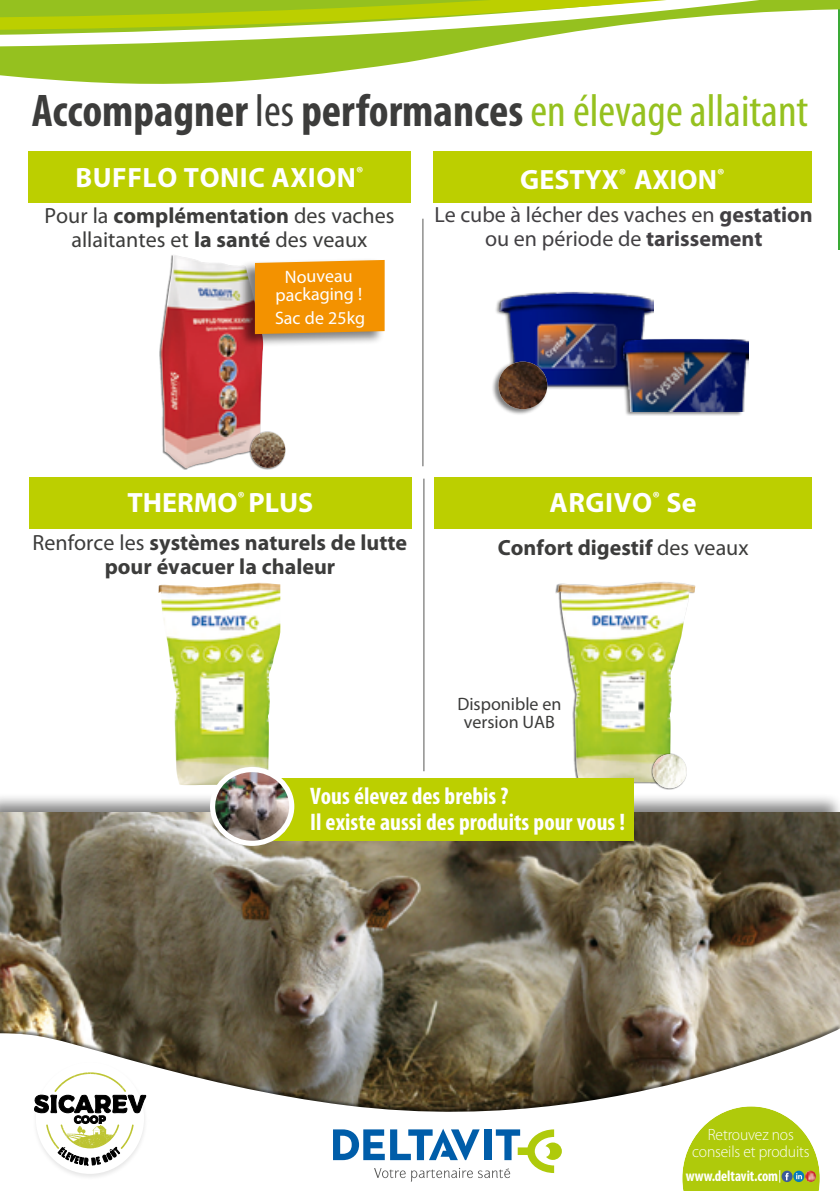
<style>
.page{position:relative;width:840px;height:1191px;background:#fff}
.page>*{position:absolute;margin:0;border:0;box-sizing:border-box;transform-origin:0 0}
.t1{font:700 condensed 46px "Myriad Pro";color:#3c3c3b}
.t2{font:700 28px "Myriad Pro";letter-spacing:.015em;color:#fff}
.t3{font:700 condensed 24px/26px "Myriad Pro";color:#fff}
.t4{font:700 22px/24px "Myriad Pro";color:#3c3c3b;text-align:center}
.t5{font:22px/24px "Myriad Pro";color:#3c3c3b;text-align:center}
.t6{font:22px/24px "Myriad Pro";color:#424043;text-align:center}
.t7{font:18px/18px "Myriad Pro";letter-spacing:-.01em;color:#fff;text-align:center}
.t8{font:18px/17.6px "Myriad Pro";color:#3c3c3b;text-align:center}
.t9{font:300 16.4px/17.6px "Myriad Pro";letter-spacing:-.01em;color:#fff;text-align:center;scale:.95 1}
.t10{font:700 condensed 15.2px "Myriad Pro";color:#fff;scale:.95 1}
.s1{font-weight:400}
.s2{font-weight:400;color:#95c11f}
.s3{font-weight:700}
</style>
<div class="page">
<hr style="left:837px;top:3px;width:2px;height:246px;background:#3aaa35">
<div style="left:0;top:792px;width:839px;height:399px;background:#000;opacity:.5"></div>
<img style="left:0;top:813px;width:839px;height:211px">
<svg style="left:0;top:72px;width:838px;height:18px"></svg>
<svg style="left:0;top:56px;width:838px;height:16px"></svg>
<svg style="left:0;top:0;width:839px;height:56px"></svg>
<div style="left:0;top:1024px;width:839px;height:167px;background:#000;opacity:.5"></div>
<svg style="left:0;top:1028px;width:839px;height:163px"></svg>
<svg style="left:682px;top:1106px;width:137px;height:85px"></svg>
<svg style="left:333px;top:1128px;width:228px;height:53px"></svg>
<img style="left:30px;top:1058px;width:120px;height:123px">
<svg style="left:34px;top:1062px;width:112px;height:111px"></svg>
<div style="left:28px;top:152px;width:382px;height:51px;background:#bccf00"></div>
<div style="left:434px;top:477px;width:377px;height:51px;background:#bccf00"></div>
<div style="left:29px;top:477px;width:382px;height:51px;background:#bccf00"></div>
<img style="left:158px;top:583px;width:122px;height:202px">
<img style="left:557px;top:582px;width:138px;height:200px">
<div style="left:650px;top:754px;width:36px;height:36px;background:#000;opacity:.5"></div>
<img style="left:652px;top:754px;width:34px;height:34px;border-radius:17px">
<div style="left:159px;top:254px;width:104px;height:215px;background:#000;opacity:.5"></div>
<img style="left:161px;top:255px;width:102px;height:213px">
<div style="left:249px;top:431px;width:37px;height:38px;background:#000;opacity:.5"></div>
<img style="left:251px;top:432px;width:34px;height:36px">
<div style="left:433px;top:151px;width:378px;height:52px;background:#bccf00"></div>
<div style="left:494px;top:291px;width:159px;height:99px;background:#000;opacity:.5"></div>
<img style="left:499px;top:292px;width:154px;height:96px">
<div style="left:618px;top:338px;width:130px;height:78px;background:#000;opacity:.5"></div>
<img style="left:623px;top:339px;width:124px;height:73px">
<div style="left:491px;top:360px;width:57px;height:55px;background:#000;opacity:.5"></div>
<img style="left:498px;top:361px;width:49px;height:48px">
<hr style="left:422px;top:219px;width:1px;height:247px;background:#575756">
<div style="left:238px;top:258px;width:146px;height:90px;background:#000;opacity:.5"></div>
<div style="left:255px;top:260px;width:129px;height:74px;background:#f39200"></div>
<hr style="left:423px;top:478px;width:1px;height:293px;background:#575756">
<div style="left:264px;top:778px;width:369px;height:62px;background:#bccf00"></div>
<img style="left:212px;top:770px;width:79px;height:73px">
<div style="left:210px;top:767px;width:84px;height:79px;border:5px solid #fff;border-radius:50%"></div>
<h1 class="t1" style="left:32px;top:82px;width:777px">Accompagner <span class="s1">les</span> performances <span class="s2">en élevage allaitant</span></h1>
<p class="t2" style="left:75px;top:159px;width:289px">BUFFLO TONIC AXION<sup>®</sup></p>
<p class="t5" style="left:44px;top:203px;width:351px">Pour la <span class="s3">complémentation</span> des vaches allaitantes et <span class="s3">la santé</span> des veaux</p>
<p class="t7" style="left:275px;top:267px;width:88px">Nouveau packaging !</p>
<p class="t7" style="left:275px;top:309px;width:92px">Sac de 25kg</p>
<p class="t2" style="left:520px;top:161px;width:206px">GESTYX<sup>®</sup> AXION<sup>®</sup></p>
<p class="t6" style="left:434px;top:202px;width:379px">Le cube à lécher des vaches en <span class="s3">gestation </span>ou en période de <span class="s3">tarissement</span></p>
<p class="t2" style="left:127px;top:484px;width:187px">THERMO<sup>®</sup> PLUS</p>
<p class="t4" style="left:33px;top:530px;width:376px"><span class="s1">Renforce les</span> systèmes naturels de lutte pour évacuer la chaleur</p>
<p class="t2" style="left:549px;top:484px;width:149px">ARGIVO<sup>®</sup> Se</p>
<p class="t4" style="left:497px;top:534px;width:252px">Confort digestif <span class="s1">des veaux</span></p>
<p class="t8" style="left:457px;top:695px;width:105px">Disponible en version UAB</p>
<p class="t3" style="left:310px;top:782px;width:316px">Vous élevez des brebis ?<br>Il existe aussi des produits pour vous !</p>
<p class="t9" style="left:691px;top:1125px;width:125px">Retrouvez nos conseils et produits</p>
<p class="t10" style="left:685px;top:1166px;width:99px">www.deltavit.com</p>
</div>
